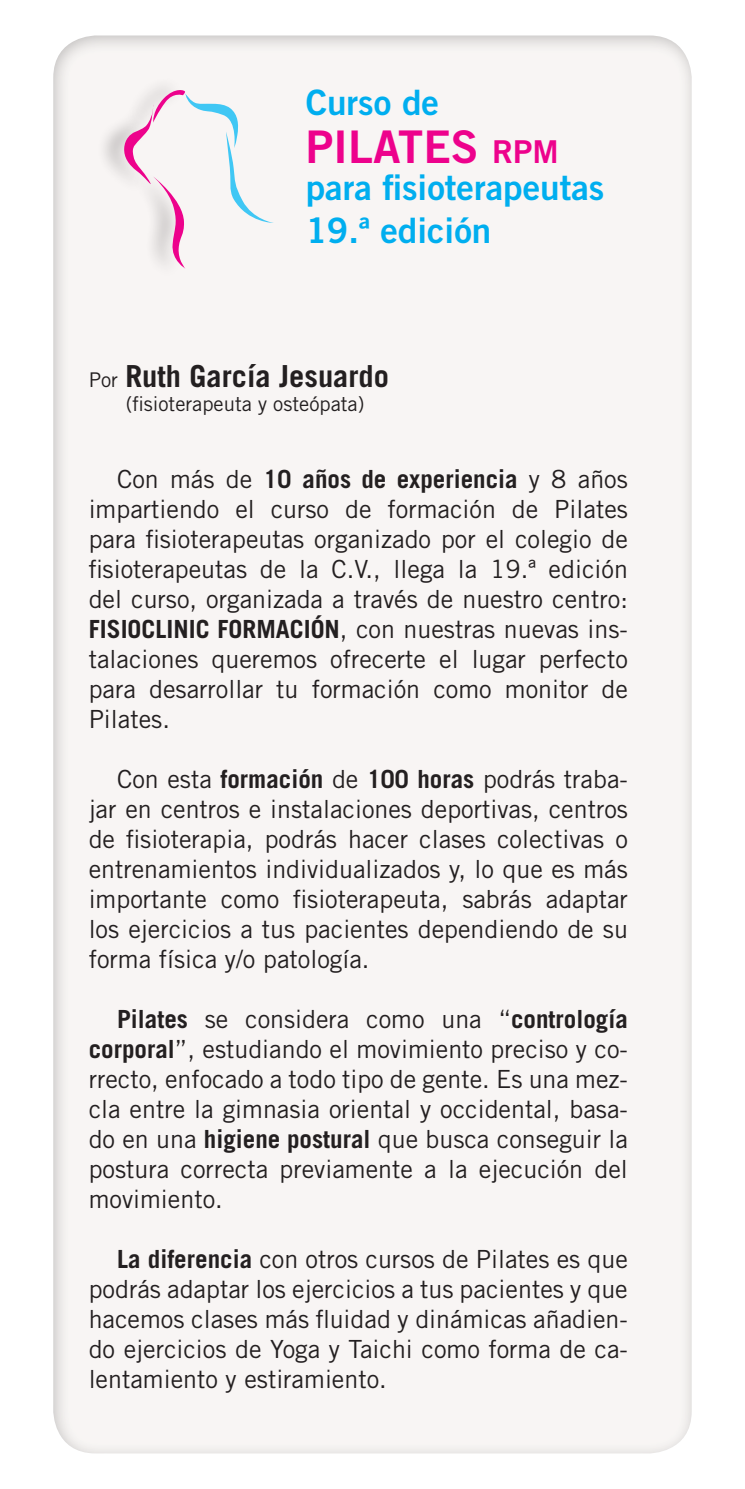
<style>
.page{position:relative;width:745px;height:1489px;background:#fff}
.page>*{position:absolute;margin:0;border:0;box-sizing:border-box;transform-origin:0 0}
.t1{font:45px "Trade Gothic LT Std Bd 2";color:#ed028c}
.t2{font:35px/42.5px "Trade Gothic LT Std Bd 2";color:#00aeef}
.t3{font:31.5px "Trade Gothic LT Std Bd 2";color:#ed028c}
.t4{font:700 30.25px "Trade Gothic LT Std";color:#231f20}
.t5{font:25px/30px "Trade Gothic LT Std";color:#231f20;text-align:justify}
.t6{font:20.25px "Trade Gothic LT Std";color:#231f20}
.s1{font-weight:400;font-size:20.25px}
.s2{font-weight:700}
</style>
<div class="page">
<div style="left:53px;top:33px;width:640px;height:1420px;background:#f8f5f4"></div>
<div style="left:97px;top:96px;width:54px;height:99px;background:#231f20;opacity:.3"></div>
<svg style="left:124px;top:87px;width:150px;height:181px"></svg>
<h2 class="t2" style="left:305px;top:81px;width:135px">Curso de</h2>
<h1 class="t1" style="left:305px;top:119px;width:52px">PILATES</h1>
<p class="t3" style="left:492px;top:132px;width:68px">rpm</p>
<h2 class="t2" style="left:305px;top:166px;width:300px">para fisioterapeutas<br>19.ª edición</h2>
<p class="t4" style="left:89px;top:358px;width:301px"><span class="s1">Por</span> Ruth García Jesuardo</p>
<p class="t6" style="left:126px;top:392px;width:240px">(fisioterapeuta y osteópata)</p>
<p class="t5" style="left:89px;top:463px;width:540px;text-indent:28px">Con más de <span class="s2">10 años de experiencia</span> y 8 años impartiendo el curso de formación de Pilates para fisioterapeutas organizado por el colegio de fisioterapeutas de la C.V., llega la 19.ª edición del curso, organizada a través de nuestro centro:<br><span class="s2">FISIOCLINIC FORMACIÓN</span>, con nuestras nuevas ins&shy;talaciones queremos ofrecerte el lugar perfecto para desarrollar tu formación como monitor de Pilates.</p>
<p class="t5" style="left:89px;top:763px;width:540px;text-indent:28px">Con esta <span class="s2">formación</span> de <span class="s2">100 horas</span> podrás traba&shy;jar en centros e instalaciones deportivas, centros de fisioterapia, podrás hacer clases colectivas o entrenamientos individualizados y, lo que es más importante como fisioterapeuta, sabrás adaptar los ejercicios a tus pacientes dependiendo de su forma física y/o patología.</p>
<p class="t5" style="left:89px;top:1003px;width:540px;text-indent:28px"><span class="s2">Pilates</span> se considera como una “<span class="s2">contrología corporal</span>”, estudiando el movimiento preciso y co&shy;rrecto, enfocado a todo tipo de gente. Es una mez&shy;cla entre la gimnasia oriental y occidental, basa&shy;do en una <span class="s2">higiene postural</span> que busca conseguir la postura correcta previamente a la ejecución del movimiento.</p>
<p class="t5" style="left:89px;top:1243px;width:540px;text-indent:28px"><span class="s2">La diferencia</span> con otros cursos de Pilates es que podrás adaptar los ejercicios a tus pacientes y que hacemos clases más fluidad y dinámicas añadien&shy;do ejercicios de Yoga y Taichi como forma de ca&shy;lentamiento y estiramiento.</p>
</div>
